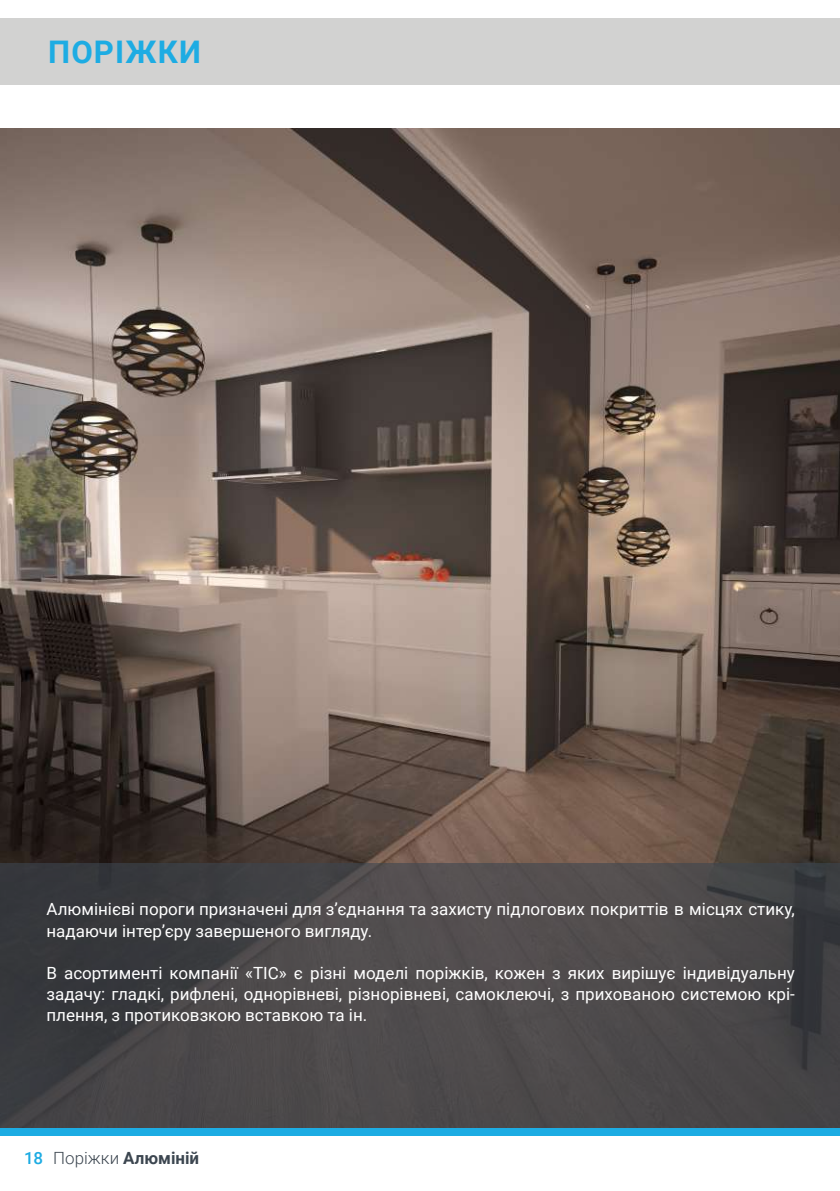
<style>
.page{position:relative;width:840px;height:1191px;background:#fff}
.page>*{position:absolute;margin:0;border:0;box-sizing:border-box;transform-origin:0 0}
.t1{font:700 31.2px "Roboto";letter-spacing:.035em;color:#1dace3}
.t2{font:16.8px/21.2px "Roboto";color:#fff}
.t3{font:700 16.8px "Roboto";color:#3c4650}
.s1{font-weight:500;color:#1dace3}
.s2{font-weight:300}
</style>
<div class="page">
<div style="left:0;top:18px;width:839px;height:66px;background:#d2d2d1"></div>
<img style="left:0;top:128px;width:839px;height:735px">
<svg style="left:0;top:863px;width:839px;height:265px;background:#474547"></svg>
<div style="left:0;top:1128px;width:839px;height:7px;background:#1dace3"></div>
<hr style="left:839px;top:563px;width:1px;height:66px;background:#d2d2d1">
<h1 class="t1" style="left:48px;top:39px;width:154px">ПОРІЖКИ</h1>
<p class="t2" style="left:46px;top:900px;width:749px">Алюмінієві пороги призначені для з’єднання та захисту підлогових покриттів в місцях стику, надаючи інтер’єру завершеного вигляду.</p>
<p class="t2" style="left:46px;top:964px;width:749px;text-align:justify">В асортименті компанії «ТІС» є різні моделі поріжків, кожен з яких вирішує індивідуальну задачу: гладкі, рифлені, однорівневі, різнорівневі, самоклеючі, з прихованою системою крі&shy;плення, з протиковзкою вставкою та ін.</p>
<p class="t3" style="left:24px;top:1151px;width:177px"><span class="s1">18</span> <span class="s2">Поріжки</span> Алюміній</p>
</div>
